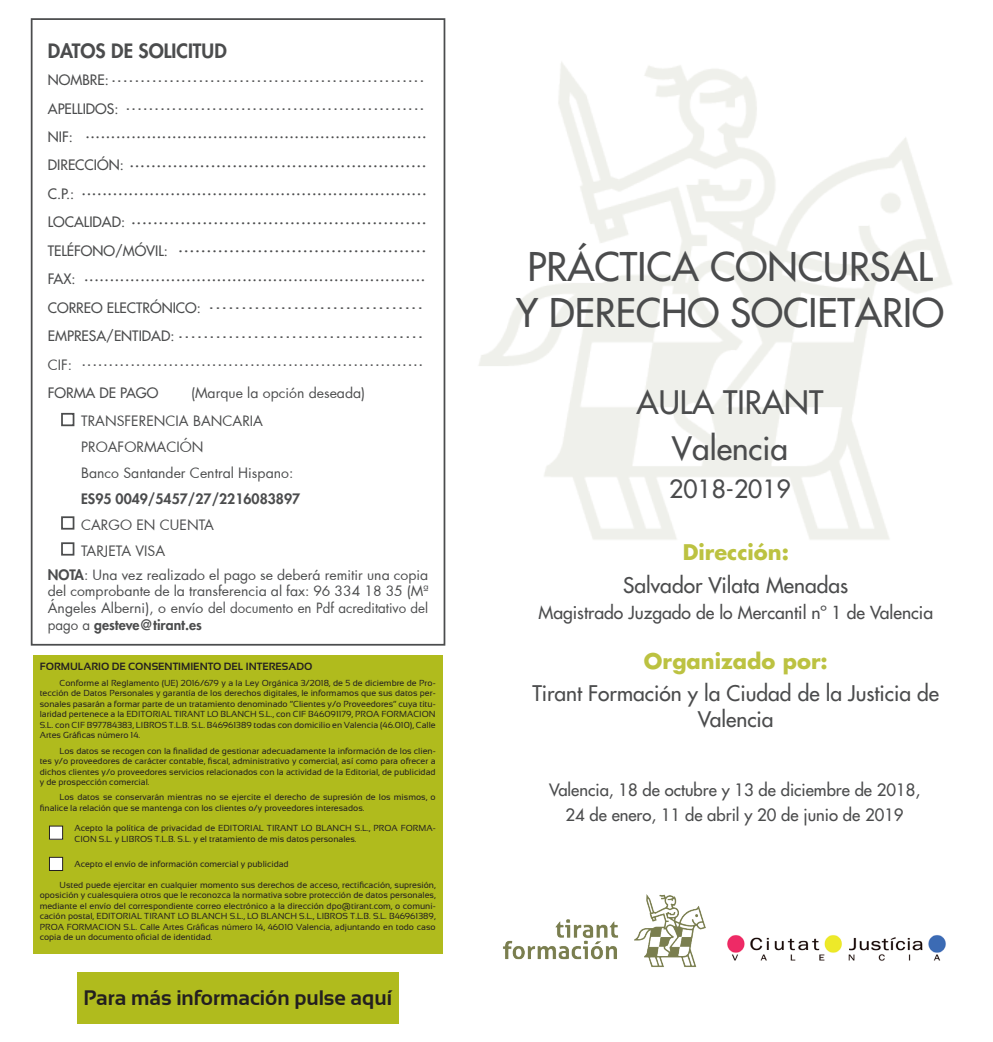
<style>
.page{position:relative;width:993px;height:1042px;background:#fff}
.page>*{position:absolute;margin:0;border:0;box-sizing:border-box;transform-origin:0 0}
.t1{font:38.5px/46.2px "Futura";color:#4b4c4d}
.t2{font:31.5px/46.6px "Futura";color:#4b4c4d;text-align:center}
.t3{font:24.5px "Futura";color:#4b4c4d}
.t4{font:21px/25.2px "Futura";color:#4b4c4d;text-align:center}
.t5{font:700 21px "Sansation";color:#231f20}
.t6{font:700 21px "Futura";color:#bcc241}
.t7{font:800 19.25px "Futura";color:#4b4c4d}
.t8{font:17.5px/28.5px "Futura";color:#4b4c4d}
.t9{font:16.62px/24.8px "Futura";color:#4b4c4d;text-align:center}
.t10{font:14px/25.9px "Futura";color:#4b4c4d}
.t11{font:800 14px "Futura";color:#4b4c4d}
.t12{font:14px "Futura";color:#4b4c4d}
.t13{font:13.83px/16.8px "Futura";color:#4b4c4d;text-align:justify}
.t14{font:700 10.5px "Sansation";color:#231f20}
.t15{font:8.75px/10.5px "Sansation";color:#231f20;text-align:justify}
.s1{font-style:inherit}
.s2{font-weight:800;font-size:14px}
.s3{font-size:14px}
.s4{font-weight:400;font-size:13.83px}
</style>
<div class="page">
<div style="left:31px;top:18px;width:414px;height:627px;border:2px solid #4b4c4d"></div>
<div style="left:61px;top:542px;width:13px;height:13px;border:2px solid #4b4c4d"></div>
<div style="left:61px;top:413px;width:13px;height:13px;border:2px solid #4b4c4d"></div>
<div style="left:61px;top:516px;width:13px;height:13px;border:2px solid #4b4c4d"></div>
<img style="left:727px;top:935px;width:219px;height:26px">
<img style="left:503px;top:894px;width:203px;height:73px">
<div style="left:33px;top:655px;width:410px;height:298px;background:#b0bb1d"></div>
<div style="left:49px;top:826px;width:14px;height:13px;background:#fff"></div>
<div style="left:49px;top:825px;width:14px;height:14px;border:1px solid #231f20"></div>
<div style="left:49px;top:857px;width:14px;height:13px;background:#fff"></div>
<div style="left:49px;top:857px;width:14px;height:14px;border:1px solid #231f20"></div>
<div style="left:77px;top:971px;width:321px;height:52px;background:#b0bb1d"></div>
<h3 class="t7" style="left:48px;top:39px;width:180px">DATOS DE SOLICITUD</h3>
<p class="t8" style="left:48px;top:61px;width:380px"><sub>NOMBRE:</sub> <span class="s1">......................................................<br></span><sub>APELLIDOS:</sub> <span class="s1">....................................................<br></span><sub>NIF:</sub> ...................................................................<br><sub>DIRECCIÓN:</sub> .......................................................<br><sub>C.P.:</sub> ..................................................................<br><sub>LOCALIDAD:</sub> ......................................................<br><sub>TELÉFONO/MÓVIL:</sub> ............................................<br><sub>FAX:</sub> ...................................................................<br><sub>CORREO</sub> <sub>ELECTRÓNICO:</sub> <span class="s1">.................................<br></span><sub>EMPRESA/ENTIDAD:</sub> <span class="s1">.......................................<br></span><sub>CIF:</sub> <span class="s1">...............................................................</span></p>
<h3 class="t12" style="left:48px;top:384px;width:112px">FORMA DE PAGO</h3>
<h3 class="t10" style="left:81px;top:378px;width:285px;line-height:28.5px;text-indent:110px">(Marque la opción deseada)<br>TRANSFERENCIA BANCARIA</h3>
<h3 class="t10" style="left:81px;top:434px;width:214px">PROAFORMACIÓN<br>Banco Santander Central Hispano:</h3>
<h3 class="t11" style="left:81px;top:490px;width:220px">ES95 0049/5457/27/2216083897</h3>
<h3 class="t10" style="left:81px;top:512px;width:134px">CARGO EN CUENTA<br>TARJETA VISA</h3>
<h3 class="t13" style="left:48px;top:566px;width:382px"><span class="s2">NOTA</span><span class="s3">:</span> Una vez realizado el pago se deberá remitir una copia del comprobante de la transferencia al fax: <span class="s3">96 334 18 35</span> (Mª Ángeles Alberni), o envío del documento en Pdf acreditativo del</h3>
<h3 class="t11" style="left:48px;top:616px;width:155px"><span class="s4">pago a</span> gesteve@tirant.es</h3>
<p class="t14" style="left:40px;top:660px;width:274px">FORMULARIO DE CONSENTIMIENTO DEL INTERESADO</p>
<p class="t15" style="left:40px;top:677px;width:397px;text-indent:20px">Conforme al Reglamento (UE) 2016/679 y a la Ley Orgánica 3/2018, de 5 de diciembre de Pro&shy;tección de Datos Personales y garantía de los derechos digitales, le informamos que sus datos per&shy;sonales pasarán a formar parte de un tratamiento denominado “Clientes y/o Proveedores” cuya titu&shy;laridad pertenece a la EDITORIAL TIRANT LO BLANCH S.L., con CIF B46091179, PROA FORMACION S.L. con CIF B97784383, LIBROS T.L.B. S.L. B46961389 todas con domicilio en Valencia (46.010), Calle Artes Gráficas número 14.</p>
<p class="t15" style="left:40px;top:745px;width:397px;text-indent:20px">Los datos se recogen con la finalidad de gestionar adecuadamente la información de los clien&shy;tes y/o proveedores de carácter contable, fiscal, administrativo y comercial, así como para ofrecer a dichos clientes y/o proveedores servicios relacionados con la actividad de la Editorial, de publicidad y de prospección comercial.</p>
<p class="t15" style="left:40px;top:792px;width:397px;text-indent:20px">Los datos se conservarán mientras no se ejercite el derecho de supresión de los mismos, o finalice la relación que se mantenga con los clientes o/y proveedores interesados.</p>
<p class="t15" style="left:74px;top:823px;width:362px">Acepto la política de privacidad de EDITORIAL TIRANT LO BLANCH S.L., PROA FORMA-<br>CION S.L. y LIBROS T.L.B. S.L. y el tratamiento de mis datos personales.</p>
<p class="t15" style="left:74px;top:859px;width:216px">Acepto el envío de información comercial y publicidad</p>
<p class="t15" style="left:40px;top:879px;width:397px;text-indent:20px">Usted puede ejercitar en cualquier momento sus derechos de acceso, rectificación, supresión, oposición y cualesquiera otros que le reconozca la normativa sobre protección de datos personales, mediante el envío del correspondiente correo electrónico a la dirección dpo@tirant.com, o comuni&shy;cación postal, EDITORIAL TIRANT LO BLANCH S.L., LO BLANCH S.L., LIBROS T.L.B. S.L. B46961389, PROA FORMACION S.L. Calle Artes Gráficas número 14, 46010 Valencia, adjuntando en todo caso copia de un documento oficial de identidad.</p>
<h3 class="t5" style="left:83px;top:986px;width:310px">Para más información pulse aquí</h3>
<h1 class="t1" style="left:516px;top:244px;width:429px">PRÁCTICA CONCURSAL<br>Y DERECHO SOCIETARIO</h1>
<h2 class="t2" style="left:636px;top:379px;width:188px">AULA TIRANT<br>Valencia</h2>
<h3 class="t3" style="left:669px;top:474px;width:123px">2018-2019</h3>
<h3 class="t6" style="left:682px;top:538px;width:108px">Dirección:</h3>
<h3 class="t4" style="left:623px;top:572px;width:226px">Salvador Vilata Menadas</h3>
<h3 class="t8" style="left:538px;top:598px;width:396px">Magistrado Juzgado de lo Mercantil nº 1 de Valencia</h3>
<h3 class="t6" style="left:643px;top:647px;width:185px">Organizado por:</h3>
<h3 class="t4" style="left:532px;top:681px;width:408px">Tirant Formación y la Ciudad de la Justicia de<br>Valencia</h3>
<h3 class="t9" style="left:549px;top:777px;width:372px">Valencia, 18 de octubre y 13 de diciembre de 2018,<br>24 de enero, 11 de abril y 20 de junio de 2019</h3>
</div>
